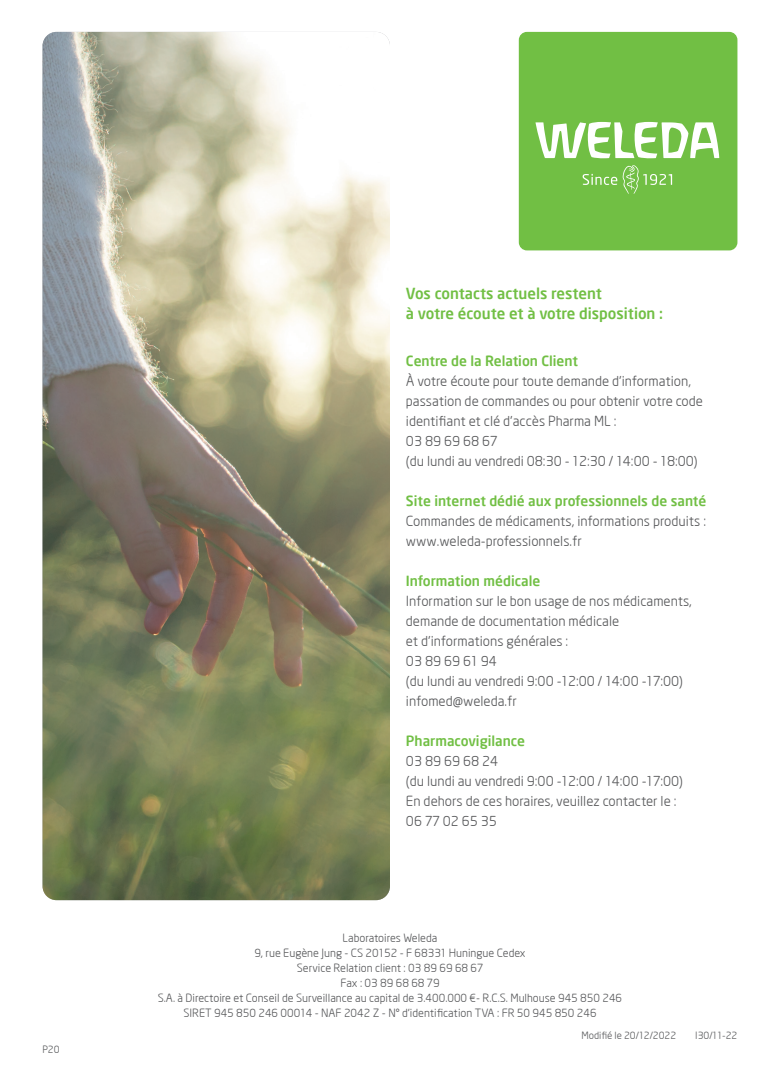
<style>
.page{position:relative;width:780px;height:1088px;background:#fff}
.page>*{position:absolute;margin:0;border:0;box-sizing:border-box;transform-origin:0 0}
.t1{font:700 15px "Neo Sans Weleda";color:#71bf44}
.t2{font:13.75px "Neo Sans Weleda";color:#57585a}
.t3{font:700 13.75px "Neo Sans Weleda";color:#71bf44}
.t4{font:11.25px "Neo Sans Weleda";color:#57585a}
.t5{font:10px "Neo Sans Weleda";color:#57585a}
</style>
<div class="page">
<div style="left:519px;top:32px;width:218px;height:218px;background:#71bf44;border-radius:8px"></div>
<svg style="left:582px;top:165px;width:90px;height:29px"></svg>
<svg style="left:535px;top:122px;width:184px;height:36px"></svg>
<img style="left:43px;top:32px;width:347px;height:868px">
<p class="t5" style="left:42px;top:1043px;width:19px">P20</p>
<p class="t1" style="left:406px;top:284px;width:197px">Vos contacts actuels restent</p>
<p class="t1" style="left:406px;top:304px;width:259px">à votre écoute et à votre disposition :</p>
<p class="t3" style="left:406px;top:352px;width:173px">Centre de la Relation Client</p>
<p class="t2" style="left:406px;top:372px;width:286px">À votre écoute pour toute demande d’information,</p>
<p class="t2" style="left:406px;top:392px;width:298px">passation de commandes ou pour obtenir votre code</p>
<p class="t2" style="left:406px;top:412px;width:212px">identifiant et clé d’accès Pharma ML :</p>
<p class="t2" style="left:406px;top:432px;width:93px">03 89 69 68 67</p>
<p class="t2" style="left:406px;top:452px;width:293px">(du lundi au vendredi 08:30 - 12:30 / 14:00 - 18:00)</p>
<p class="t3" style="left:406px;top:492px;width:302px">Site internet dédié aux professionnels de santé</p>
<p class="t2" style="left:406px;top:512px;width:301px">Commandes de médicaments, informations produits :</p>
<p class="t2" style="left:406px;top:532px;width:177px">www.weleda-professionnels.fr</p>
<p class="t3" style="left:406px;top:572px;width:136px">Information médicale</p>
<p class="t2" style="left:406px;top:592px;width:287px">Information sur le bon usage de nos médicaments,</p>
<p class="t2" style="left:406px;top:612px;width:215px">demande de documentation médicale</p>
<p class="t2" style="left:406px;top:632px;width:164px">et d’informations générales :</p>
<p class="t2" style="left:406px;top:652px;width:92px">03 89 69 61 94</p>
<p class="t2" style="left:406px;top:672px;width:279px">(du lundi au vendredi 9:00 -12:00 / 14:00 -17:00)</p>
<p class="t2" style="left:406px;top:692px;width:112px">infomed@weleda.fr</p>
<p class="t3" style="left:406px;top:732px;width:120px">Pharmacovigilance</p>
<p class="t2" style="left:406px;top:752px;width:94px">03 89 69 68 24</p>
<p class="t2" style="left:406px;top:772px;width:279px">(du lundi au vendredi 9:00 -12:00 / 14:00 -17:00)</p>
<p class="t2" style="left:406px;top:792px;width:272px">En dehors de ces horaires, veuillez contacter le :</p>
<p class="t2" style="left:406px;top:812px;width:92px">06 77 02 65 35</p>
<p class="t4" style="left:342px;top:931px;width:96px">Laboratoires Weleda</p>
<p class="t4" style="left:254px;top:946px;width:273px">9, rue Eugène Jung - CS 20152 - F 68331 Huningue Cedex</p>
<p class="t4" style="left:297px;top:961px;width:188px">Service Relation client : 03 89 69 68 67</p>
<p class="t4" style="left:340px;top:976px;width:101px">Fax : 03 89 68 68 79</p>
<p class="t4" style="left:158px;top:991px;width:466px">S.A. à Directoire et Conseil de Surveillance au capital de 3.400.000 €- R.C.S. Mulhouse 945 850 246</p>
<p class="t4" style="left:183px;top:1006px;width:415px">SIRET 945 850 246 00014 - NAF 2042 Z - N° d’identification TVA : FR 50 945 850 246</p>
<p class="t5" style="left:581px;top:1029px;width:96px">Modifié le 20/12/2022</p>
<p class="t5" style="left:695px;top:1029px;width:44px">I30/11-22</p>
</div>
